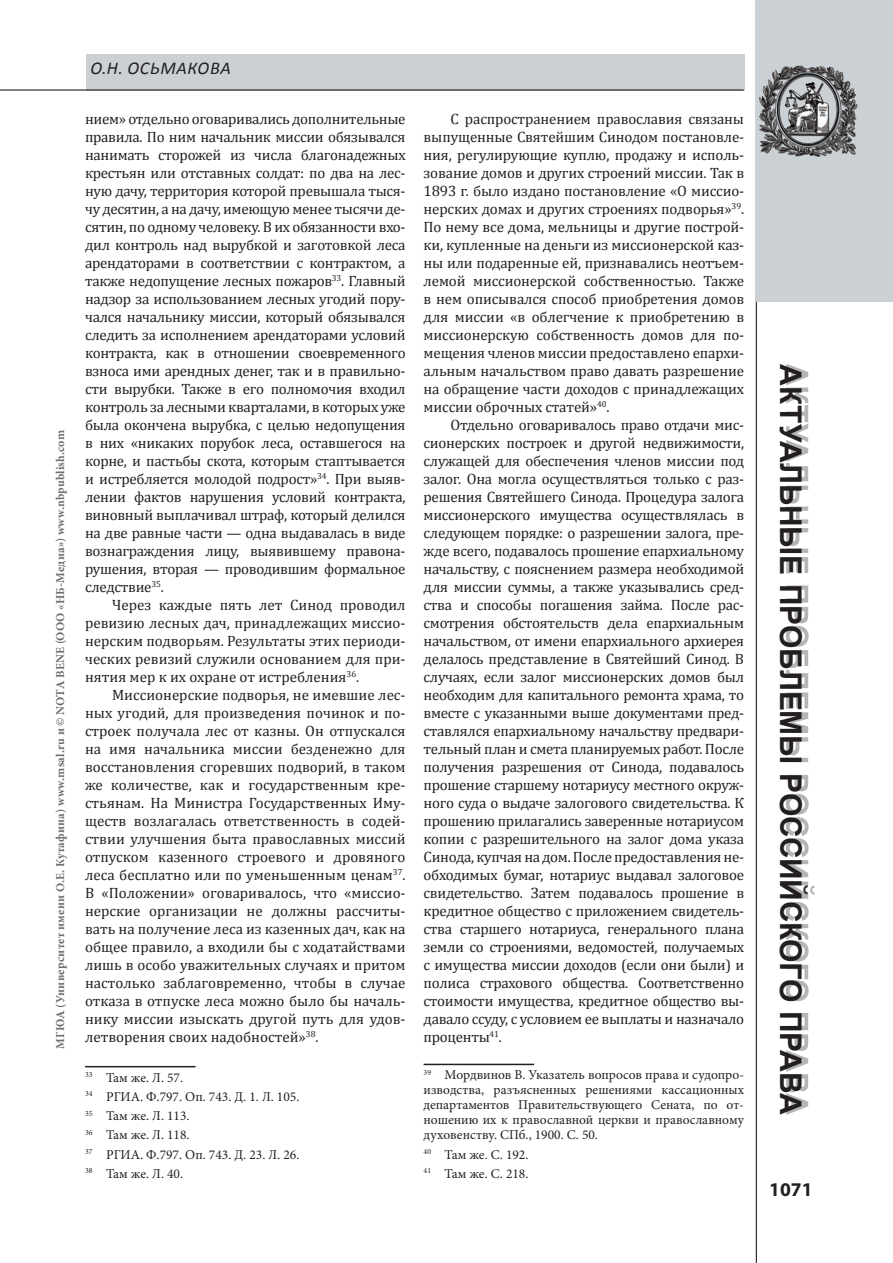
<style>
.page{position:relative;width:893px;height:1263px;background:#fff}
.page>*{position:absolute;margin:0;border:0;box-sizing:border-box;transform-origin:0 0}
.t1{font:700 30px "Arial";letter-spacing:-.005em;color:#231f20}
.t2{font:700 19.5px "Myriad Pro";color:#231f20}
.t3{font:italic 18px "Calibri";color:#231f20}
.t4{font:15px/18px "Cambria";letter-spacing:-.01em;color:#231f20;text-align:justify}
.t5{font:13.5px/19.2px "Minion Pro";color:#231f20}
.t6{font:700 12px "Minion Pro";letter-spacing:.02em;color:#6c6d70}
</style>
<div class="page">
<hr style="left:756px;top:0;width:1px;height:1263px;background:#231f20">
<div style="left:786px;top:364px;width:28px;height:751px;background:#231f20;opacity:.33"></div>
<div style="left:757px;top:0;width:136px;height:301px;background:#cad0d4"></div>
<div style="left:563px;top:54px;width:182px;height:36px;background:#cad0d4"></div>
<div style="left:86px;top:54px;width:477px;height:36px;background:#cad0d4"></div>
<hr style="left:0;top:89px;width:744px;height:2px;background:#231f20">
<img style="left:755px;top:54px;width:103px;height:111px">
<hr style="left:85px;top:1066px;width:111px;height:1px;background:#231f20">
<hr style="left:424px;top:1064px;width:110px;height:1px;background:#231f20">
<p class="t6" style="left:52px;top:1048px;width:620px;rotate:-90deg">МГЮА (Университет имени О.Е. Кутафина) www.msal.ru и © NOTA BENE (ООО «НБ-Медиа») www.nbpublish.com</p>
<p class="t3" style="left:90px;top:57px;width:83px">О.Н. Осьмакова</p>
<p class="t4" style="left:85px;top:110px;width:322px">нием» отдельно оговаривались дополнительные правила. По ним начальник миссии обязывался нанимать сторожей из числа благонадежных крестьян или отставных солдат: по два на лес&shy;ную дачу, территория которой превышала тыся&shy;чу десятин, а на дачу, имеющую менее тысячи де&shy;сятин, по одному человеку. В их обязанности вхо&shy;дил контроль над вырубкой и заготовкой леса арендаторами в соответствии с контрактом, а также недопущение лесных пожаров<sup>33</sup>. Главный надзор за использованием лесных угодий пору&shy;чался начальнику миссии, который обязывался следить за исполнением арендаторами условий контракта, как в отношении своевременного взноса ими арендных денег, так и в правильно&shy;сти вырубки. Также в его полномочия входил контроль за лесными кварталами, в которых уже была окончена вырубка, с целью недопущения в них «никаких порубок леса, оставшегося на корне, и пастьбы скота, которым стаптывается и истребляется молодой подрост»<sup>34</sup>. При выяв&shy;лении фактов нарушения условий контракта, виновный выплачивал штраф, который делился на две равные части — одна выдавалась в виде вознаграждения лицу, выявившему правона&shy;рушения, вторая — проводившим формальное следствие<sup>35</sup>.</p>
<p class="t4" style="left:85px;top:596px;width:322px;text-indent:27px">Через каждые пять лет Синод проводил ревизию лесных дач, принадлежащих миссио&shy;нерским подворьям. Результаты этих периоди&shy;ческих ревизий служили основанием для при&shy;нятия мер к их охране от истребления<sup>36</sup>.</p>
<p class="t4" style="left:85px;top:686px;width:322px;text-indent:27px">Миссионерские подворья, не имевшие лес&shy;ных угодий, для произведения починок и по&shy;строек получала лес от казны. Он отпускался на имя начальника миссии безденежно для восстановления сгоревших подворий, в таком же количестве, как и государственным кре&shy;стьянам. На Министра Государственных Иму&shy;ществ возлагалась ответственность в содей&shy;ствии улучшения быта православных миссий отпуском казенного строевого и дровяного леса бесплатно или по уменьшенным ценам<sup>37</sup>.<br>В «Положении» оговаривалось, что «миссио&shy;нерские организации не должны рассчиты&shy;вать на получение леса из казенных дач, как на общее правило, а входили бы с ходатайствами лишь в особо уважительных случаях и притом настолько заблаговременно, чтобы в случае отказа в отпуске леса можно было бы началь&shy;нику миссии изыскать другой путь для удов&shy;летворения своих надобностей»<sup>38</sup>.</p>
<p class="t5" style="left:85px;top:1068px;width:216px"><sup>33</sup> Там же. Л. 57.<br><sup>34</sup> РГИА. Ф.797. Оп. 743. Д. 1. Л. 105.<br><sup>35</sup> Там же. Л. 113.<br><sup>36</sup> Там же. Л. 118.<br><sup>37</sup> РГИА. Ф.797. Оп. 743. Д. 23. Л. 26.<br><sup>38</sup> Там же. Л. 40.</p>
<p class="t4" style="left:424px;top:110px;width:322px;text-indent:27px">С распространением православия связаны выпущенные Святейшим Синодом постановле&shy;ния, регулирующие куплю, продажу и исполь&shy;зование домов и других строений миссии. Так в 1893 г. было издано постановление «О миссио&shy;нерских домах и других строениях подворья»<sup>39</sup>.<br>По нему все дома, мельницы и другие построй&shy;ки, купленные на деньги из миссионерской каз&shy;ны или подаренные ей, признавались неотъем&shy;лемой миссионерской собственностью. Также в нем описывался способ приобретения домов для миссии «в облегчение к приобретению в миссионерскую собственность домов для по&shy;мещения членов миссии предоставлено епархи&shy;альным начальством право давать разрешение на обращение части доходов с принадлежащих миссии оброчных статей»<sup>40</sup>.</p>
<p class="t4" style="left:424px;top:416px;width:322px;text-indent:27px">Отдельно оговаривалось право отдачи мис&shy;сионерских построек и другой недвижимости, служащей для обеспечения членов миссии под залог. Она могла осуществляться только с раз&shy;решения Святейшего Синода. Процедура залога миссионерского имущества осуществлялась в следующем порядке: о разрешении залога, пре&shy;жде всего, подавалось прошение епархиальному начальству, с пояснением размера необходимой для миссии суммы, а также указывались сред&shy;ства и способы погашения займа. После рас&shy;смотрения обстоятельств дела епархиальным начальством, от имени епархиального архиерея делалось представление в Святейший Синод. В случаях, если залог миссионерских домов был необходим для капитального ремонта храма, то вместе с указанными выше документами пред&shy;ставлялся епархиальному начальству предвари&shy;тельный план и смета планируемых работ. После получения разрешения от Синода, подавалось прошение старшему нотариусу местного окруж&shy;ного суда о выдаче залогового свидетельства. К прошению прилагались заверенные нотариусом копии с разрешительного на залог дома указа Синода, купчая на дом. После предоставления не&shy;обходимых бумаг, нотариус выдавал залоговое свидетельство. Затем подавалось прошение в кредитное общество с приложением свидетель&shy;ства старшего нотариуса, генерального плана земли со строениями, ведомостей, получаемых с имущества миссии доходов (если они были) и полиса страхового общества. Соответственно стоимости имущества, кредитное общество вы&shy;давало ссуду, с условием ее выплаты и назначало проценты<sup>41</sup>.</p>
<p class="t5" style="left:424px;top:1068px;width:322px;line-height:15px;text-align:justify"><sup>39</sup> Мордвинов В. Указатель вопросов права и судопро&shy;изводства, разъясненных решениями кассационных департаментов Правительствующего Сената, по от&shy;ношению их к православной церкви и православному духовенству. СПб., 1900. С. 50.</p>
<p class="t5" style="left:424px;top:1145px;width:106px"><sup>40</sup> Там же. С. 192.<br><sup>41</sup> Там же. С. 218.</p>
<h1 class="t1" style="left:810px;top:364px;width:747px;rotate:90deg">Актуальные проблемы российского права</h1>
<h2 class="t2" style="left:769px;top:1177px;width:45px">1071</h2>
</div>
